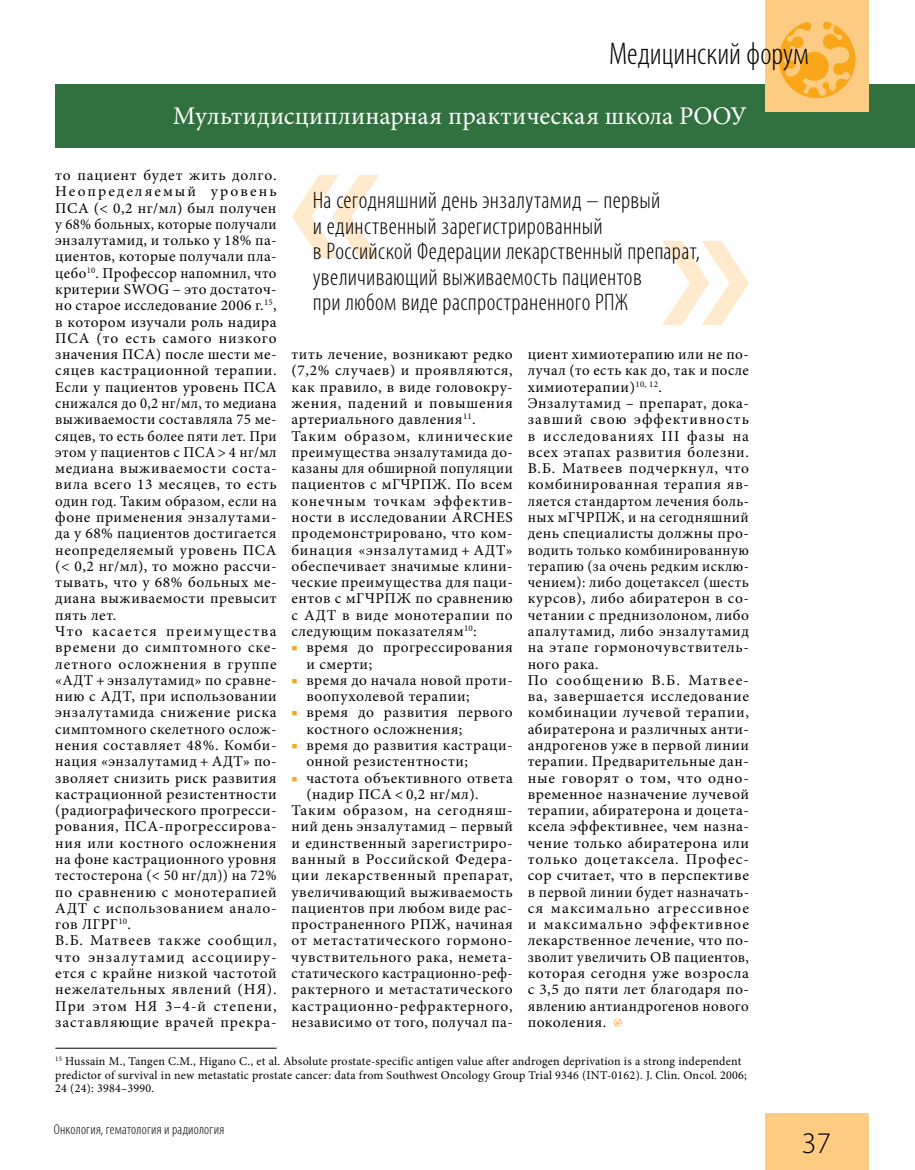
<style>
.page{position:relative;width:915px;height:1170px;background:#fff}
.page>*{position:absolute;margin:0;border:0;box-sizing:border-box;transform-origin:0 0}
.t1{font:300 condensed 31.5px "Myriad Pro";color:#000}
.t2{font:300 30px "Myriad Pro";color:#000}
.t3{font:25.5px "Minion Pro";letter-spacing:.01em;color:#fff}
.t4{font:300 condensed 24px/25.5px "Myriad Pro";letter-spacing:.01em;color:#000}
.t5{font:15px/16.4px "Minion Pro";letter-spacing:.035em;color:#000}
.t6{font:15px "Minion Pro";letter-spacing:.055em;color:#000}
.t7{font:300 condensed 14.25px "Myriad Pro";letter-spacing:.015em;color:#000}
.t8{font:12px/13.5px "Minion Pro";letter-spacing:.02em;color:#000}
.s1{color:#faa61a}
</style>
<div class="page">
<div style="left:55px;top:84px;width:859px;height:63px;background:#31713f"></div>
<div style="left:764px;top:1113px;width:103px;height:56px;background:#fecb83"></div>
<div style="left:764px;top:0;width:103px;height:111px;background:#fecb83"></div>
<svg style="left:778px;top:22px;width:78px;height:77px"></svg>
<svg style="left:613px;top:1018px;width:9px;height:8px"></svg>
<hr style="left:55px;top:1047px;width:221px;height:1px;background:#000">
<svg style="left:292px;top:175px;width:87px;height:83px"></svg>
<svg style="left:662px;top:241px;width:86px;height:84px"></svg>
<h1 class="t1" style="left:608px;top:35px;width:201px">Медицинский форум</h1>
<h3 class="t3" style="left:173px;top:98px;width:575px">Мультидисциплинарная практическая школа РООУ</h3>
<p class="t5" style="left:55px;top:167px;width:223px">то пациент будет жить долго.<br>Неопределяемый уровень<br>ПСА (&lt; 0,2 нг/мл) был получен у 68% больных, которые получали энзалутамид, и только у 18% па&shy;циентов, которые получали пла&shy;цебо<sup>10</sup>. Профессор напомнил, что критерии SWOG – это достаточ&shy;но старое исследование 2006 г.<sup>15</sup>, в котором изучали роль надира<br>ПСА (то есть самого низкого значения ПСА) после шести ме&shy;сяцев кастрационной терапии.<br>Если у пациентов уровень ПСА снижался до 0,2 нг/мл, то медиана выживаемости составляла 75 ме&shy;сяцев, то есть более пяти лет. При этом у пациентов с ПСА&gt; 4 нг/мл медиана выживаемости соста&shy;вила всего 13 месяцев, то есть один год. Таким образом, если на фоне применения энзалутами&shy;да у 68% пациентов достигается неопределяемый уровень ПСА (&lt; 0,2 нг/мл), то можно рассчи&shy;тывать, что у 68% больных ме&shy;диана выживаемости превысит пять лет.<br>Что касается преимущества времени до симптомного ске&shy;летного осложнения в группе «АДТ + энзалутамид» по сравне&shy;нию с АДТ, при использовании энзалутамида снижение риска симптомного скелетного ослож&shy;нения составляет 48%. Комби&shy;нация «энзалутамид + АДТ» по&shy;зволяет снизить риск развития кастрационной резистентности (радиографического прогресси&shy;рования, ПСА-прогрессирова&shy;ния или костного осложнения на фоне кастрационного уровня тестостерона (&lt; 50 нг/дл)) на 72% по сравнению с монотерапией<br>АДТ с использованием анало&shy;гов ЛГРГ<sup>10</sup>.<br>В.Б. Матвеев также сообщил, что энзалутамид ассоцииру&shy;ется с крайне низкой частотой нежелательных явлений (НЯ).<br>При этом НЯ 3–4-й степени, заставляющие врачей прекра-</p>
<h3 class="t4" style="left:313px;top:187px;width:388px">На сегодняшний день энзалутамид – первый<br>и единственный зарегистрированный<br>в Российской Федерации лекарственный препарат, увеличивающий выживаемость пациентов<br>при любом виде распространенного РПЖ</h3>
<p class="t5" style="left:291px;top:346px;width:223px">тить лечение, возникают редко (7,2% случаев) и проявляются, как правило, в виде головокру&shy;жения, падений и повышения артериального давления<sup>11</sup>.<br>Таким образом, клинические преимущества энзалутамида до&shy;казаны для обширной популяции пациентов с мГЧРПЖ. По всем конечным точкам эффектив&shy;ности в исследовании ARCHES продемонстрировано, что ком&shy;бинация «энзалутамид + АДТ» обеспечивает значимые клини&shy;ческие преимущества для паци&shy;ентов с мГЧРПЖ по сравнению с АДТ в виде монотерапии по следующим показателям<sup>10</sup>:</p>
<p class="t5" style="left:306px;top:639px;width:208px;text-indent:-15px"><span class="s1">■</span> время до прогрессирования и смерти;</p>
<p class="t5" style="left:306px;top:672px;width:208px;text-indent:-15px"><span class="s1">■</span> время до начала новой проти&shy;воопухолевой терапии;</p>
<p class="t5" style="left:306px;top:704px;width:208px;text-indent:-15px"><span class="s1">■</span> время до развития первого костного осложнения;</p>
<p class="t5" style="left:306px;top:737px;width:208px;text-indent:-15px"><span class="s1">■</span> время до развития кастраци&shy;онной резистентности;</p>
<p class="t5" style="left:291px;top:769px;width:223px"><span class="s1">■</span> частота объективного ответа</p>
<p class="t5" style="left:306px;top:785px;width:174px">(надир ПСА &lt; 0,2 нг/мл).</p>
<p class="t6" style="left:291px;top:800px;width:223px">Таким образом, на сегодняш-</p>
<p class="t5" style="left:291px;top:818px;width:223px">ний день энзалутамид – первый</p>
<p class="t5" style="left:291px;top:834px;width:223px">и единственный зарегистриро-</p>
<p class="t5" style="left:291px;top:851px;width:223px">ванный в Российской Федера-</p>
<p class="t6" style="left:291px;top:865px;width:223px">ции лекарственный препарат,</p>
<p class="t5" style="left:291px;top:883px;width:223px">увеличивающий выживаемость</p>
<p class="t5" style="left:291px;top:899px;width:223px">пациентов при любом виде рас-</p>
<p class="t5" style="left:291px;top:916px;width:223px">пространенного РПЖ, начиная</p>
<p class="t5" style="left:291px;top:932px;width:223px">от метастатического гормоно-</p>
<p class="t5" style="left:291px;top:948px;width:223px">чувствительного рака, немета-</p>
<p class="t5" style="left:291px;top:964px;width:223px">статического кастрационно-реф-</p>
<p class="t5" style="left:291px;top:981px;width:223px">рактерного и метастатического</p>
<p class="t5" style="left:291px;top:997px;width:223px">кастрационно-рефрактерного,</p>
<p class="t5" style="left:291px;top:1013px;width:223px">независимо от того, получал па-</p>
<p class="t5" style="left:527px;top:346px;width:223px">циент химиотерапию или не по&shy;лучал (то есть как до, так и после химиотерапии)<sup>10,</sup> <sup>12</sup>.<br>Энзалутамид – препарат, дока&shy;завший свою эффективность в исследованиях III фазы на всех этапах развития болезни.<br>В.Б. Матвеев подчеркнул, что комбинированная терапия яв&shy;ляется стандартом лечения боль&shy;ных мГЧРПЖ, и на сегодняшний день специалисты должны про&shy;водить только комбинированную терапию (за очень редким исклю&shy;чением): либо доцетаксел (шесть курсов), либо абиратерон в со&shy;четании с преднизолоном, либо апалутамид, либо энзалутамид на этапе гормоночувствитель&shy;ного рака.<br>По сообщению В.Б. Матвее&shy;ва, завершается исследование комбинации лучевой терапии, абиратерона и различных анти&shy;андрогенов уже в первой линии терапии. Предварительные дан&shy;ные говорят о том, что одно&shy;временное назначение лучевой терапии, абиратерона и доцета&shy;ксела эффективнее, чем назна&shy;чение только абиратерона или только доцетаксела. Профес&shy;сор считает, что в перспективе в первой линии будет назначать&shy;ся максимально агрессивное и максимально эффективное лекарственное лечение, что по&shy;зволит увеличить ОВ пациентов, которая сегодня уже возросла с 3,5 до пяти лет благодаря по&shy;явлению антиандрогенов нового поколения.</p>
<p class="t8" style="left:55px;top:1054px;width:692px"><sup>15</sup> Hussain M., Tangen C.M., Higano C., et al. Absolute prostate-specific antigen value after androgen deprivation is a strong independent predictor of survival in new metastatic prostate cancer: data from Southwest Oncology Group Trial 9346 (INT-0162). J. Clin. Oncol. 2006;<br>24 (24): 3984–3990.</p>
<p class="t7" style="left:54px;top:1120px;width:172px">Онкология, гематология и радиология</p>
<h2 class="t2" style="left:801px;top:1126px;width:31px">37</h2>
</div>
